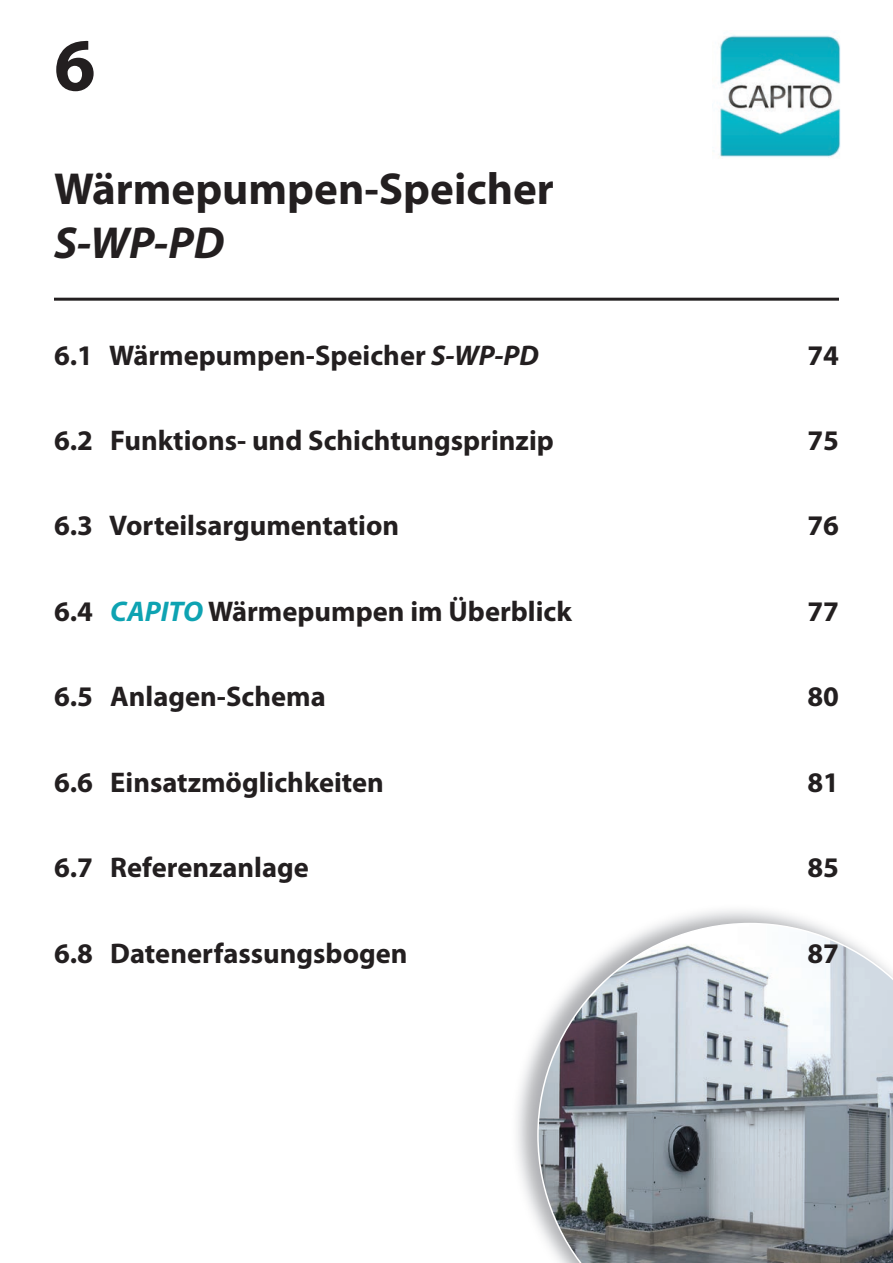
<style>
.page{position:relative;width:893px;height:1263px;background:#fff}
.page>*{position:absolute;margin:0;border:0;box-sizing:border-box;transform-origin:0 0}
.t1{font:700 75px "Myriad Pro";color:#231f20}
.t2{font:700 45px "Myriad Pro";color:#231f20}
.t3{font:italic 700 45px "Myriad Pro";color:#231f20}
.t4{font:700 28.5px "Myriad Pro";color:#231f20}
.s1{font-style:italic}
.s2{font-style:italic;color:#0ea3b2}
</style>
<div class="page">
<hr style="left:54px;top:298px;width:785px;height:3px;background:#231f20">
<img style="left:712px;top:32px;width:129px;height:126px">
<svg style="left:537px;top:923px;width:356px;height:340px"></svg>
<h1 class="t1" style="left:54px;top:16px;width:43px">6</h1>
<h2 class="t2" style="left:54px;top:159px;width:501px">Wärmepumpen-Speicher</h2>
<h2 class="t3" style="left:54px;top:213px;width:172px">S-WP-PD</h2>
<p class="t4" style="left:54px;top:336px;width:486px">6.1 Wärmepumpen-Speicher <span class="s1">S-WP-PD</span></p>
<p class="t4" style="left:807px;top:336px;width:33px">74</p>
<p class="t4" style="left:54px;top:422px;width:501px">6.2 Funktions- und Schichtungsprinzip</p>
<p class="t4" style="left:807px;top:422px;width:33px">75</p>
<p class="t4" style="left:54px;top:507px;width:347px">6.3 Vorteilsargumentation</p>
<p class="t4" style="left:807px;top:507px;width:33px">76</p>
<p class="t4" style="left:54px;top:593px;width:519px">6.4 <span class="s2">CAPITO</span> Wärmepumpen im Überblick</p>
<p class="t4" style="left:807px;top:593px;width:33px">77</p>
<p class="t4" style="left:54px;top:678px;width:273px">6.5 Anlagen-Schema</p>
<p class="t4" style="left:807px;top:678px;width:33px">80</p>
<p class="t4" style="left:54px;top:763px;width:331px">6.6 Einsatzmöglichkeiten</p>
<p class="t4" style="left:807px;top:763px;width:33px">81</p>
<p class="t4" style="left:54px;top:849px;width:256px">6.7 Referenzanlage</p>
<p class="t4" style="left:807px;top:849px;width:33px">85</p>
<p class="t4" style="left:54px;top:934px;width:355px">6.8 Datenerfassungsbogen</p>
<p class="t4" style="left:807px;top:934px;width:33px">87</p>
</div>
